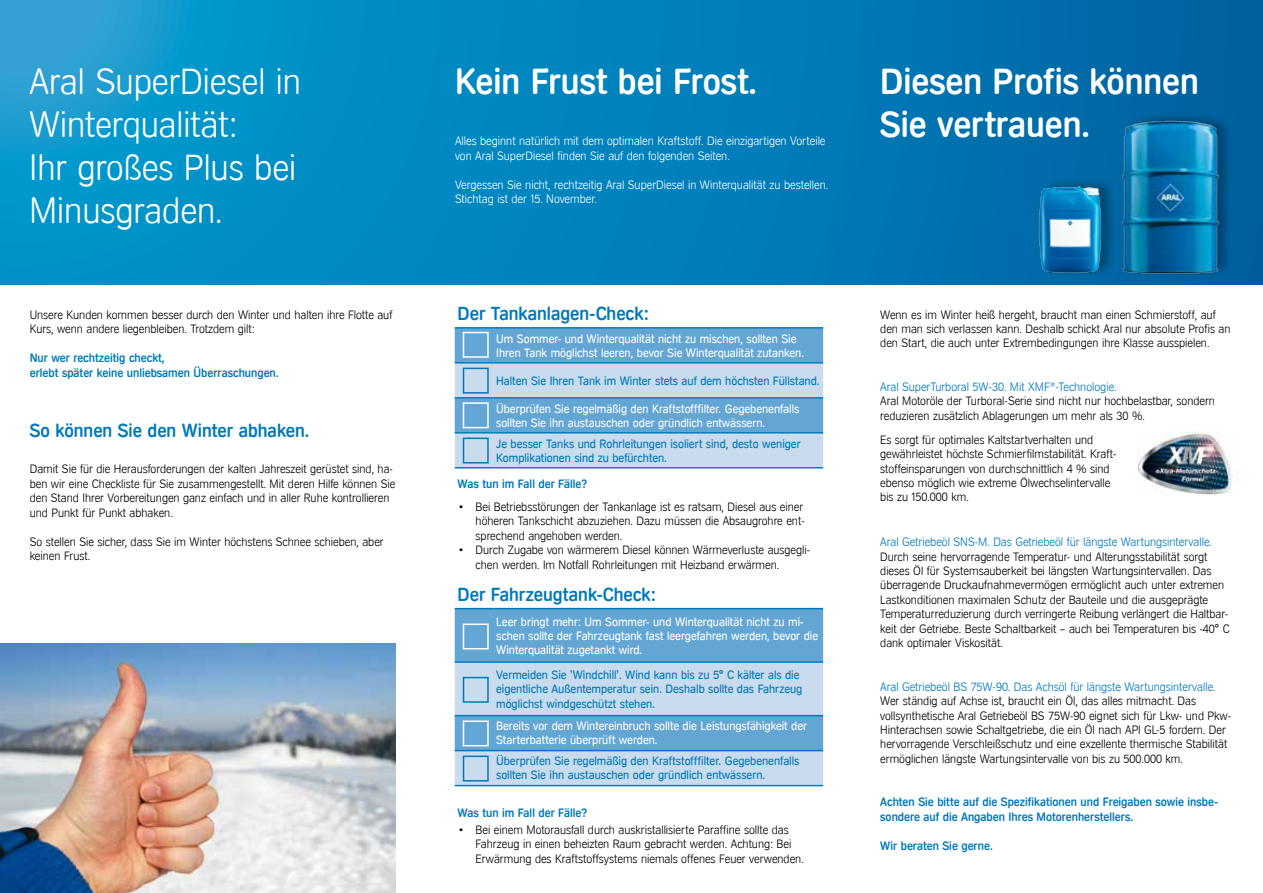
<style>
.page{position:relative;width:1263px;height:893px;background:#fff}
.page>*{position:absolute;margin:0;border:0;box-sizing:border-box;transform-origin:0 0}
.t1{font:300 36px/43.2px "Aral V2";color:#fff}
.t2{font:500 36px/43.2px "Aral V2";color:#fff}
.t3{font:500 18.75px "Aral V2";color:#0079ba}
.t4{font:300 12px/14.4px "Aral V2";color:#000}
.t5{font:12px/14.4px "Aral V2";color:#fff}
.t6{font:12px/14.4px "Aral V2";color:#0079ba}
.t7{font:500 12px/14.4px "Aral V2";color:#0079ba}
.t8{font:300 12px/14.4px "Aral V2";color:#fff}
.t9{font:300 12px "Aral V2";color:#0079ba}
.s1{color:#0079ba}
</style>
<div class="page">
<svg style="left:0;top:0;width:1263px;height:285px;background:#0282bc"></svg>
<img style="left:1107px;top:109px;width:126px;height:176px">
<img style="left:0;top:643px;width:395px;height:250px">
<svg style="left:455px;top:329px;width:368px;height:138px;background:#94c0e0"></svg>
<hr style="left:455px;top:327px;width:38px;height:2px;background:#0079ba">
<hr style="left:493px;top:327px;width:330px;height:2px;background:#0079ba">
<hr style="left:455px;top:362px;width:38px;height:2px;background:#0079ba">
<hr style="left:493px;top:362px;width:330px;height:2px;background:#0079ba">
<hr style="left:455px;top:397px;width:38px;height:1px;background:#0079ba">
<hr style="left:493px;top:397px;width:330px;height:1px;background:#0079ba">
<hr style="left:455px;top:432px;width:38px;height:1px;background:#0079ba">
<hr style="left:493px;top:432px;width:330px;height:1px;background:#0079ba">
<hr style="left:455px;top:467px;width:38px;height:1px;background:#0079ba">
<hr style="left:493px;top:467px;width:330px;height:1px;background:#0079ba">
<div style="left:463px;top:332px;width:26px;height:26px;border:2px solid #fff"></div>
<div style="left:463px;top:368px;width:26px;height:26px;border:2px solid #0079ba"></div>
<div style="left:463px;top:402px;width:26px;height:26px;border:2px solid #fff"></div>
<div style="left:463px;top:438px;width:26px;height:25px;border:2px solid #0079ba"></div>
<div style="left:455px;top:609px;width:368px;height:52px;background:#64a6d3"></div>
<div style="left:455px;top:663px;width:368px;height:122px;background:#c8dcee"></div>
<div style="left:455px;top:716px;width:368px;height:34px;background:#64a6d3"></div>
<hr style="left:455px;top:608px;width:38px;height:1px;background:#0079ba">
<hr style="left:493px;top:608px;width:330px;height:1px;background:#0079ba">
<hr style="left:455px;top:661px;width:38px;height:2px;background:#0079ba">
<hr style="left:493px;top:661px;width:330px;height:2px;background:#0079ba">
<hr style="left:455px;top:715px;width:38px;height:1px;background:#0079ba">
<hr style="left:493px;top:715px;width:330px;height:1px;background:#0079ba">
<hr style="left:455px;top:750px;width:38px;height:1px;background:#0079ba">
<hr style="left:493px;top:750px;width:330px;height:1px;background:#0079ba">
<hr style="left:455px;top:785px;width:38px;height:1px;background:#0079ba">
<hr style="left:493px;top:785px;width:330px;height:1px;background:#0079ba">
<img style="left:1136px;top:432px;width:97px;height:63px">
<div style="left:463px;top:623px;width:26px;height:26px;border:2px solid #fff"></div>
<div style="left:463px;top:720px;width:26px;height:26px;border:2px solid #fff"></div>
<div style="left:463px;top:756px;width:26px;height:25px;border:2px solid #0079ba"></div>
<div style="left:1040px;top:176px;width:77px;height:102px;background:#000;opacity:.3"></div>
<img style="left:1035px;top:180px;width:70px;height:99px">
<div style="left:463px;top:677px;width:26px;height:26px;border:2px solid #0079ba"></div>
<h1 class="t1" style="left:30px;top:60px;width:273px">Aral SuperDiesel in<br>Winterqualität:<br>Ihr großes Plus bei<br>Minusgraden.</h1>
<h1 class="t2" style="left:455px;top:60px;width:304px">Kein Frust bei Frost.</h1>
<p class="t8" style="left:455px;top:134px;width:372px">Alles beginnt natürlich mit dem optimalen Kraftstoff. Die einzigartigen Vorteile von Aral SuperDiesel finden Sie auf den folgenden Seiten.</p>
<p class="t8" style="left:455px;top:178px;width:375px">Vergessen Sie nicht, rechtzeitig Aral SuperDiesel in Winterqualität zu bestellen.<br>Stichtag ist der 15. November.</p>
<p class="t4" style="left:30px;top:307px;width:364px">Unsere Kunden kommen besser durch den Winter und halten ihre Flotte auf<br>Kurs, wenn andere liegenbleiben. Trotzdem gilt:</p>
<p class="t7" style="left:30px;top:351px;width:250px">Nur wer rechtzeitig checkt,<br>erlebt später keine unliebsamen Überraschungen.</p>
<h2 class="t3" style="left:30px;top:419px;width:281px">So können Sie den Winter abhaken.</h2>
<p class="t4" style="left:30px;top:462px;width:367px">Damit Sie für die Herausforderungen der kalten Jahreszeit gerüstet sind, ha&shy;ben wir eine Checkliste für Sie zusammengestellt. Mit deren Hilfe können Sie den Stand Ihrer Vorbereitungen ganz einfach und in aller Ruhe kontrollieren und Punkt für Punkt abhaken.</p>
<p class="t4" style="left:30px;top:535px;width:355px">So stellen Sie sicher, dass Sie im Winter höchstens Schnee schieben, aber keinen Frust.</p>
<h2 class="t3" style="left:458px;top:302px;width:192px">Der Tankanlagen-Check:</h2>
<p class="t5" style="left:496px;top:331px;width:309px">Um Sommer- und Winterqualität nicht zu mischen, sollten Sie<br>Ihren Tank möglichst leeren, bevor Sie Winterqualität zutanken.</p>
<p class="t6" style="left:496px;top:374px;width:325px">Halten Sie Ihren Tank im Winter stets auf dem höchsten Füllstand.</p>
<p class="t5" style="left:496px;top:401px;width:305px">Überprüfen Sie regelmäßig den Kraftstofffilter. Gegebenenfalls sollten Sie ihn austauschen oder gründlich entwässern.</p>
<p class="t6" style="left:496px;top:436px;width:306px">Je besser Tanks und Rohrleitungen isoliert sind, desto weniger<br>Komplikationen sind zu befürchten.</p>
<p class="t7" style="left:458px;top:477px;width:131px">Was tun im Fall der Fälle?</p>
<p class="t4" style="left:476px;top:500px;width:331px;text-indent:-16px">• Bei Betriebsstörungen der Tankanlage ist es ratsam, Diesel aus einer höheren Tankschicht abzuziehen. Dazu müssen die Absaugrohre ent&shy;sprechend angehoben werden.</p>
<p class="t4" style="left:476px;top:543px;width:336px;text-indent:-16px">• Durch Zugabe von wärmerem Diesel können Wärmeverluste ausgegli&shy;chen werden. Im Notfall Rohrleitungen mit Heizband erwärmen.</p>
<h2 class="t3" style="left:458px;top:583px;width:200px">Der Fahrzeugtank-Check:</h2>
<p class="t5" style="left:496px;top:614px;width:323px">Leer bringt mehr: Um Sommer- und Winterqualität nicht zu mi&shy;schen sollte der Fahrzeugtank fast leergefahren werden, bevor die<br>Winterqualität zugetankt wird.</p>
<p class="t6" style="left:496px;top:668px;width:308px">Vermeiden Sie 'Windchill'. Wind kann bis zu 5° C kälter als die eigentliche Außentemperatur sein. Deshalb sollte das Fahrzeug möglichst windgeschützt stehen.</p>
<p class="t5" style="left:496px;top:719px;width:312px">Bereits vor dem Wintereinbruch sollte die Leistungsfähigkeit der<br>Starterbatterie überprüft werden.</p>
<p class="t6" style="left:496px;top:754px;width:305px">Überprüfen Sie regelmäßig den Kraftstofffilter. Gegebenenfalls sollten Sie ihn austauschen oder gründlich entwässern.</p>
<p class="t7" style="left:458px;top:805px;width:131px">Was tun im Fall der Fälle?</p>
<p class="t4" style="left:476px;top:823px;width:330px;text-indent:-16px">• Bei einem Motorausfall durch auskristallisierte Paraffine sollte das<br>Fahrzeug in einen beheizten Raum gebracht werden. Achtung: Bei<br>Erwärmung des Kraftstoffsystems niemals offenes Feuer verwenden.</p>
<h1 class="t2" style="left:880px;top:60px;width:320px">Diesen Profis können<br>Sie vertrauen.</h1>
<p class="t4" style="left:880px;top:307px;width:352px">Wenn es im Winter heiß hergeht, braucht man einen Schmierstoff, auf den man sich verlassen kann. Deshalb schickt Aral nur absolute Profis an den Start, die auch unter Extrembedingungen ihre Klasse ausspielen.</p>
<p class="t4" style="left:880px;top:380px;width:336px"><span class="s1">Aral SuperTurboral 5W-30. Mit XMF</span><sup>®</sup><span class="s1">-Technologie.<br></span>Aral Motoröle der Turboral-Serie sind nicht nur hochbelastbar, sondern reduzieren zusätzlich Ablagerungen um mehr als 30 %.</p>
<p class="t4" style="left:880px;top:433px;width:238px">Es sorgt für optimales Kaltstartverhalten und gewährleistet höchste Schmierfilmstabilität. Kraft&shy;stoffeinsparungen von durchschnittlich 4 % sind ebenso möglich wie extreme Ölwechselintervalle bis zu 150.000 km.</p>
<p class="t9" style="left:880px;top:535px;width:333px">Aral Getriebeöl SNS-M. Das Getriebeöl für längste Wartungsintervalle.</p>
<p class="t4" style="left:880px;top:549px;width:351px">Durch seine hervorragende Temperatur- und Alterungsstabilität sorgt dieses Öl für Systemsauberkeit bei längsten Wartungsintervallen. Das überragende Druckaufnahmevermögen ermöglicht auch unter extremen Lastkonditionen maximalen Schutz der Bauteile und die ausgeprägte Temperaturreduzierung durch verringerte Reibung verlängert die Haltbar&shy;keit der Getriebe. Beste Schaltbarkeit – auch bei Temperaturen bis -40° C dank optimaler Viskosität.</p>
<p class="t9" style="left:880px;top:680px;width:337px">Aral Getriebeöl BS 75W-90. Das Achsöl für längste Wartungsintervalle.</p>
<p class="t4" style="left:880px;top:694px;width:352px">Wer ständig auf Achse ist, braucht ein Öl, das alles mitmacht. Das vollsynthetische Aral Getriebeöl BS 75W-90 eignet sich für Lkw- und Pkw-Hinterachsen sowie Schaltgetriebe, die ein Öl nach API GL-5 fordern. Der hervorragende Verschleißschutz und eine exzellente thermische Stabilität ermöglichen längste Wartungsintervalle von bis zu 500.000 km.</p>
<p class="t7" style="left:880px;top:795px;width:339px">Achten Sie bitte auf die Spezifikationen und Freigaben sowie insbe&shy;sondere auf die Angaben Ihres Motorenherstellers.</p>
<p class="t7" style="left:880px;top:838px;width:114px">Wir beraten Sie gerne.</p>
</div>
